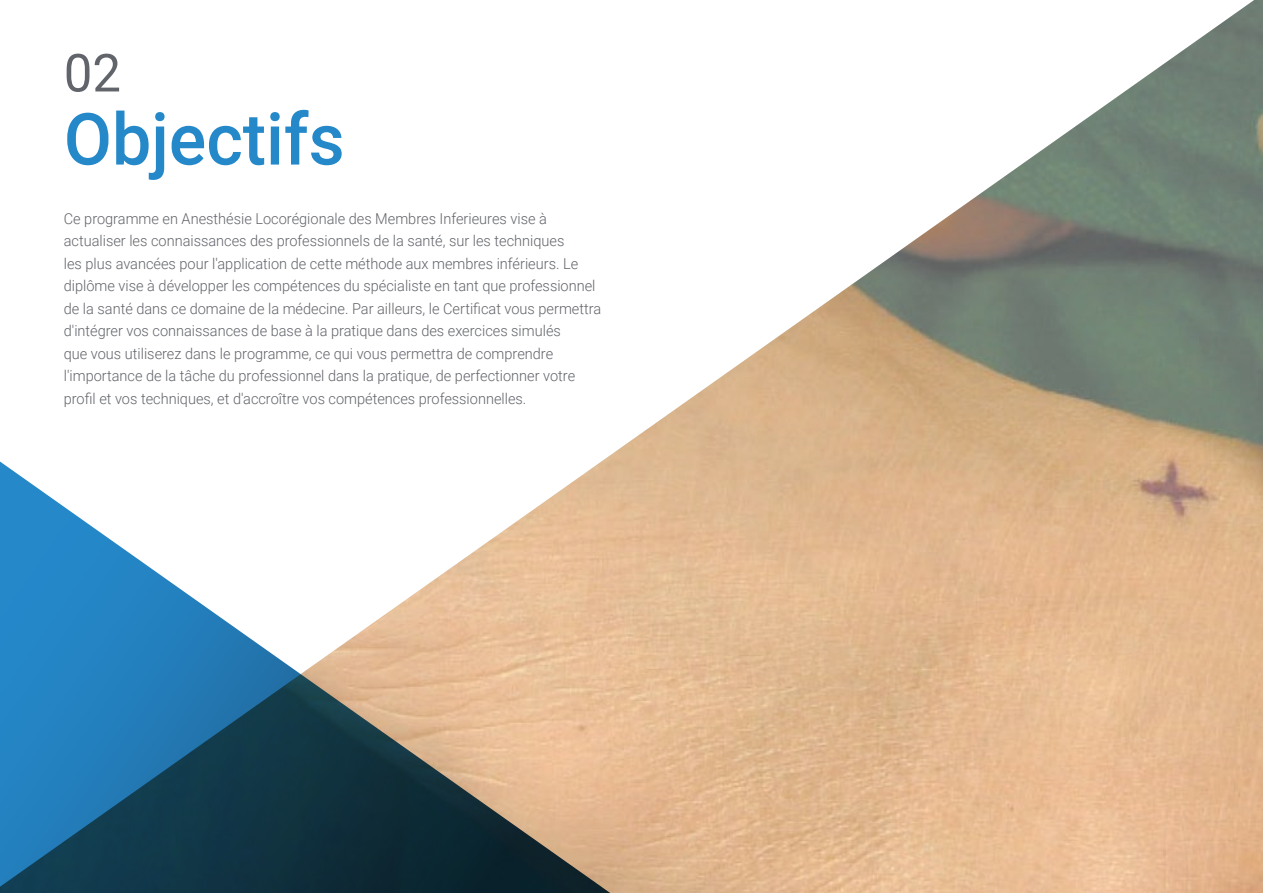
<style>
.page{position:relative;width:1263px;height:893px;background:#fff}
.page>*{position:absolute;margin:0;border:0;box-sizing:border-box;transform-origin:0 0}
.t1{font:500 72px "Roboto";color:#2488c9}
.t2{font:52.5px "Roboto";color:#61646a}
.t3{font:300 15px/22.5px "Roboto";color:#61646a}
</style>
<div class="page">
<img style="left:623px;top:0;width:640px;height:893px">
<svg style="left:0;top:446px;width:640px;height:447px"></svg>
<h2 class="t2" style="left:64px;top:36px;width:59px">02</h2>
<h1 class="t1" style="left:64px;top:89px;width:282px">Objectifs</h1>
<p class="t3" style="left:64px;top:207px;width:539px">Ce programme en Anesthésie Locorégionale des Membres Inferieures vise à actualiser les connaissances des professionnels de la santé, sur les techniques<br>les plus avancées pour l'application de cette méthode aux membres inférieurs. Le diplôme vise à développer les compétences du spécialiste en tant que professionnel de la santé dans ce domaine de la médecine. Par ailleurs, le Certificat vous permettra d'intégrer vos connaissances de base à la pratique dans des exercices simulés<br>que vous utiliserez dans le programme, ce qui vous permettra de comprendre l'importance de la tâche du professionnel dans la pratique, de perfectionner votre profil et vos techniques, et d'accroître vos compétences professionnelles.</p>
</div>
